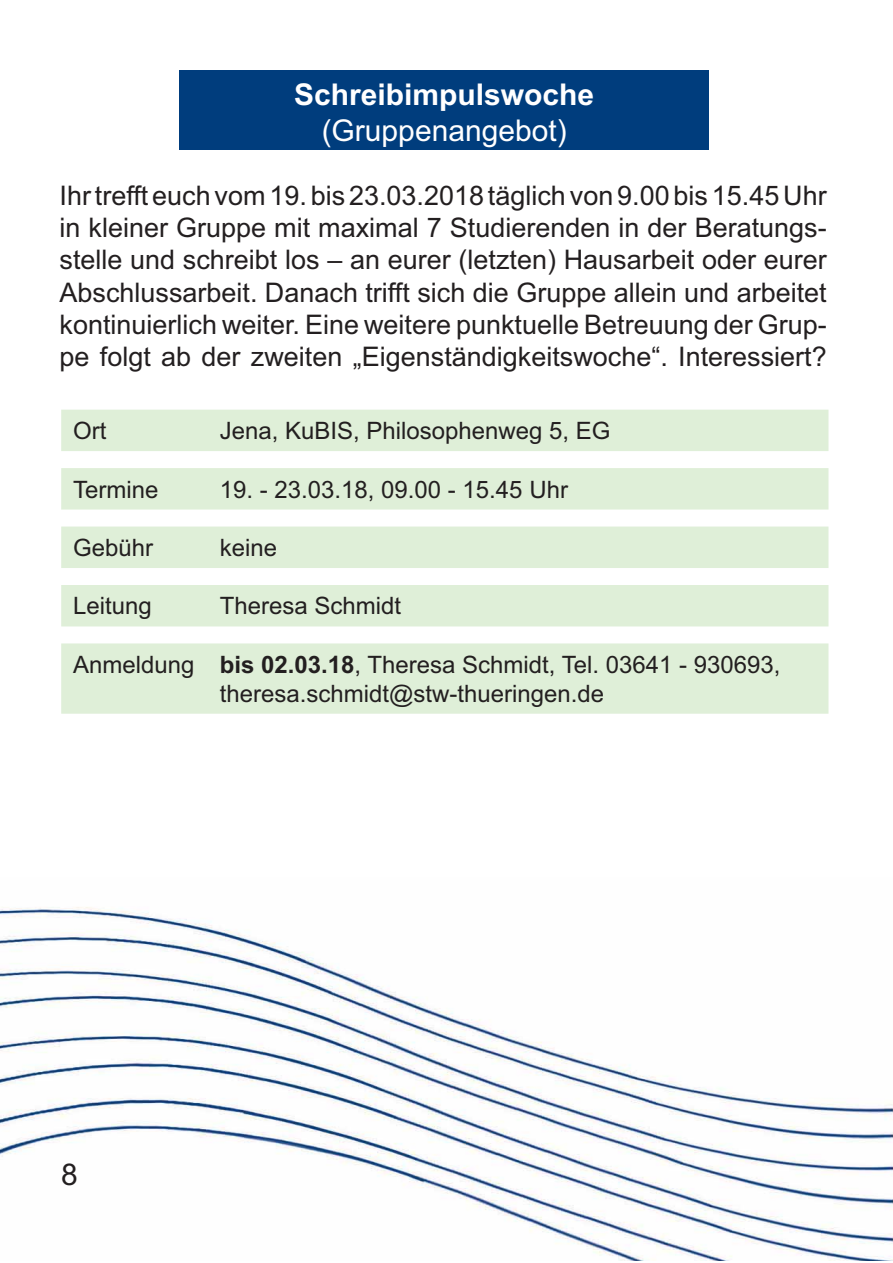
<style>
.page{position:relative;width:893px;height:1263px;background:#fff}
.page>*{position:absolute;margin:0;border:0;box-sizing:border-box;transform-origin:0 0}
.t1{font:700 30px "Arial";color:#fff}
.t2{font:30px "Arial";color:#fff}
.t3{font:30px "Arial";color:#231f20}
.t4{font:27px/32.4px "Arial";color:#231f20;text-align:justify}
.t5{font:24px/28.8px "Arial";color:#231f20}
.s1{font-weight:700}
</style>
<div class="page">
<img style="left:0;top:907px;width:893px;height:353px">
<div style="left:180px;top:71px;width:529px;height:79px;background:#003d7d"></div>
<svg style="left:61px;top:410px;width:767px;height:304px;fill:#dfefd8"></svg>
<p class="t1" style="left:294px;top:83px;width:301px">Schreibimpulswoche</p>
<p class="t2" style="left:322px;top:119px;width:247px">(Gruppenangebot)</p>
<p class="t4" style="left:60px;top:182px;width:769px">Ihr trefft euch vom 19. bis 23.03.2018 täglich von 9.00 bis 15.45 Uhr in kleiner Gruppe mit maximal 7 Studierenden in der Beratungs&shy;stelle und schreibt los – an eurer (letzten) Hausarbeit oder eurer Abschlussarbeit. Danach trifft sich die Gruppe allein und arbeitet kontinuierlich weiter. Eine weitere punktuelle Betreuung der Grup&shy;pe folgt ab der zweiten „Eigenständigkeitswoche“. Interessiert?</p>
<p class="t5" style="left:73px;top:419px;width:35px">Ort</p>
<p class="t5" style="left:220px;top:419px;width:392px">Jena, KuBIS, Philosophenweg 5, EG</p>
<p class="t5" style="left:73px;top:477px;width:87px">Termine</p>
<p class="t5" style="left:220px;top:477px;width:350px">19. - 23.03.18, 09.00 - 15.45 Uhr</p>
<p class="t5" style="left:73px;top:536px;width:82px">Gebühr</p>
<p class="t5" style="left:220px;top:536px;width:59px">keine</p>
<p class="t5" style="left:73px;top:594px;width:80px">Leitung</p>
<p class="t5" style="left:220px;top:594px;width:183px">Theresa Schmidt</p>
<p class="t5" style="left:220px;top:652px;width:562px;text-indent:-147px">Anmeldung <span class="s1">bis 02.03.18</span>, Theresa Schmidt, Tel. 03641 - 930693, theresa.schmidt@stw-thueringen.de</p>
<p class="t3" style="left:61px;top:1164px;width:18px">8</p>
</div>
